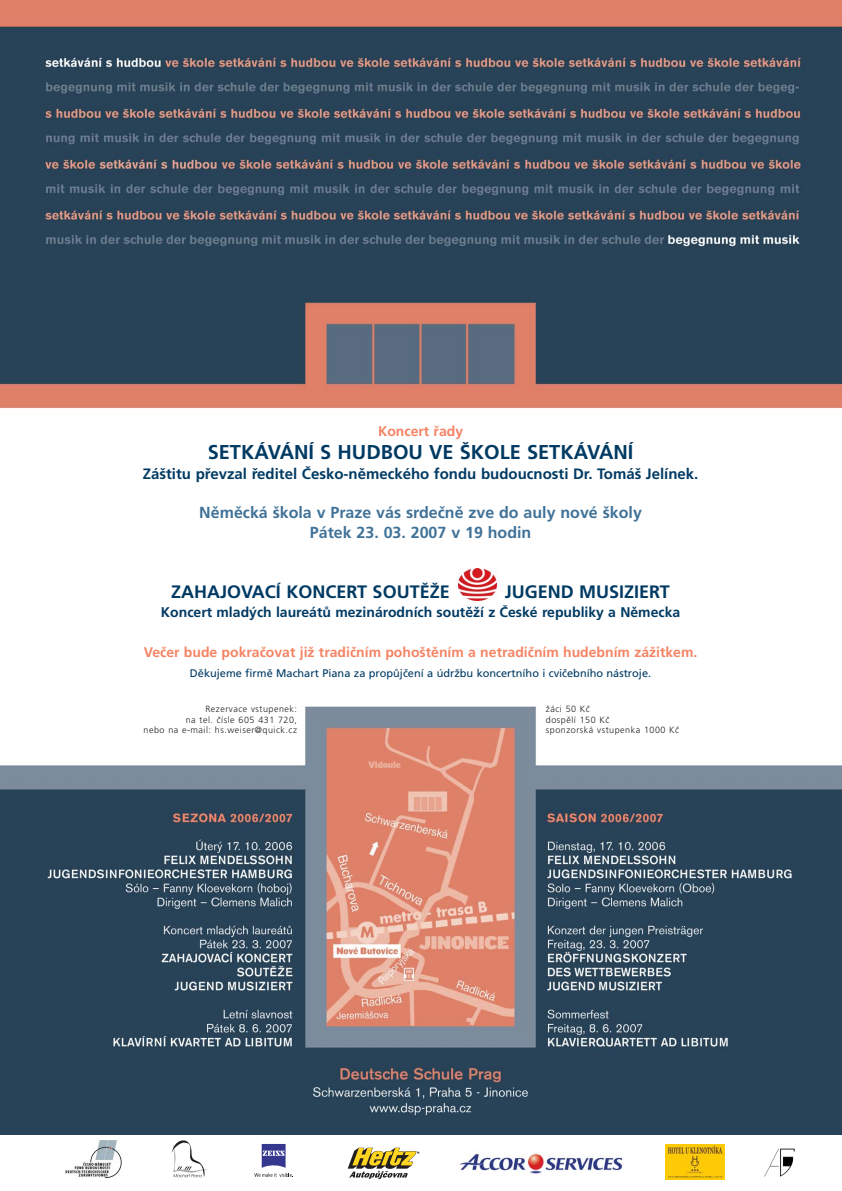
<style>
.page{position:relative;width:842px;height:1191px;background:#fff}
.page>*{position:absolute;margin:0;border:0;box-sizing:border-box;transform-origin:0 0}
.t1{font:700 20px "Frutiger CE";color:#003a63}
.t2{font:700 18px "Frutiger CE";color:#003a63}
.t3{font:700 16px/19.8px "Frutiger CE";color:#407298;text-align:center}
.t4{font:700 15px "Frutiger CE";color:#003a63}
.t5{font:700 14px "Frutiger CE";color:#f58465}
.t6{font:700 14px "Frutiger CE";color:#003a63}
.t7{font:11px "Frutiger CE";color:#003a63}
.t8{font:300 9px/10.8px "Frutiger CE";letter-spacing:.055em;color:#231f20;text-align:right}
</style>
<div class="page">
<img style="left:0;top:0;width:842px;height:1134px">
<img style="left:458px;top:568px;width:38px;height:32px">
<img style="left:458px;top:1153px;width:165px;height:21px">
<img style="left:764px;top:1148px;width:31px;height:29px">
<svg style="left:348px;top:1147px;width:71px;height:32px"></svg>
<svg style="left:254px;top:1144px;width:39px;height:33px"></svg>
<svg style="left:172px;top:1140px;width:35px;height:37px"></svg>
<img style="left:65px;top:1140px;width:56px;height:37px">
<img style="left:665px;top:1144px;width:59px;height:35px">
<h3 class="t5" style="left:378px;top:426px;width:87px">Koncert řady</h3>
<h1 class="t1" style="left:208px;top:444px;width:427px">SETKÁVÁNÍ S HUDBOU VE ŠKOLE SETKÁVÁNÍ</h1>
<h3 class="t4" style="left:143px;top:468px;width:557px">Záštitu převzal ředitel Česko-německého fondu budoucnosti Dr. Tomáš Jelínek.</h3>
<h3 class="t3" style="left:199px;top:504px;width:444px">Něměcká škola v Praze vás srdečně zve do auly nové školy<br>Pátek 23. 03. 2007 v 19 hodin</h3>
<h2 class="t2" style="left:171px;top:585px;width:280px">ZAHAJOVACÍ KONCERT SOUTĚŽE</h2>
<h2 class="t2" style="left:505px;top:585px;width:167px">JUGEND MUSIZIERT</h2>
<h3 class="t6" style="left:161px;top:607px;width:521px">Koncert mladých laureátů mezinárodních soutěží z České republiky a Německa</h3>
<h3 class="t5" style="left:144px;top:647px;width:555px">Večer bude pokračovat již tradičním pohoštěním a netradičním hudebním zážitkem.</h3>
<p class="t7" style="left:190px;top:669px;width:463px">Děkujeme firmě Machart Piana za propůjčení a údržbu koncertního i cvičebního nástroje.</p>
<p class="t8" style="left:144px;top:704px;width:155px">Rezervace vstupenek:<br>na tel. čísle 605 431 720,<br>nebo na e-mail: hs.weiser@quick.cz</p>
<p class="t8" style="left:546px;top:704px;width:135px;text-align:left">žáci 50 Kč<br>dospělí 150 Kč<br>sponzorská vstupenka 1000 Kč</p>
</div>
